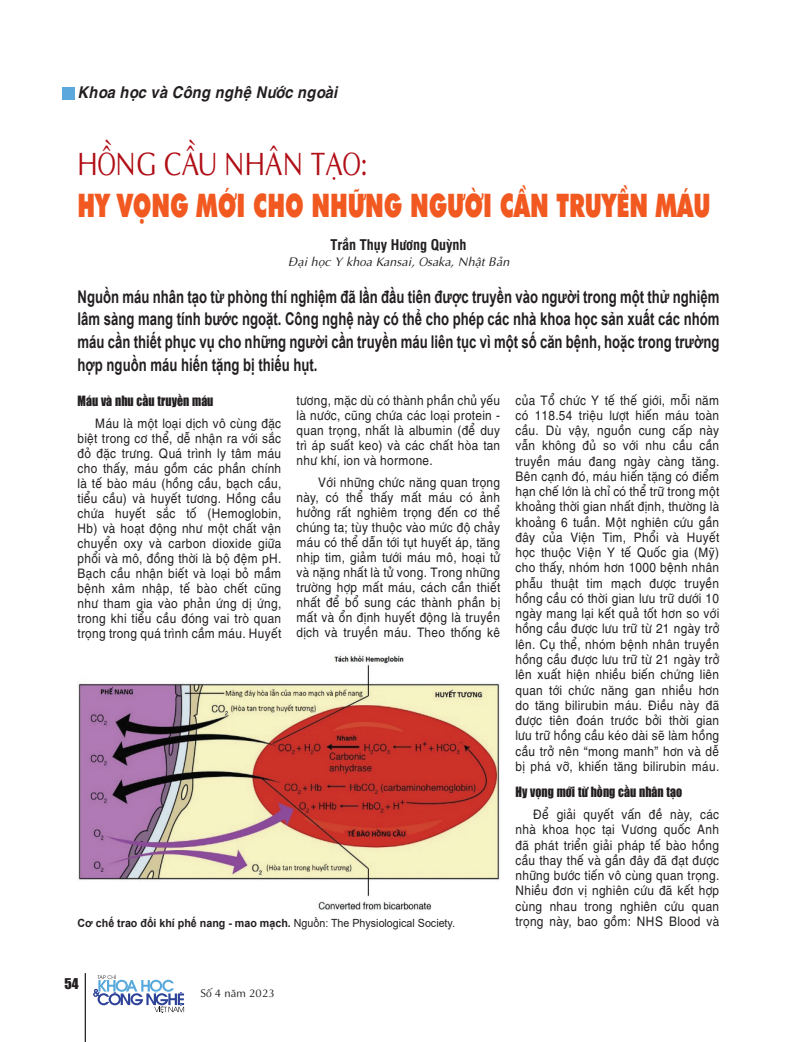
<style>
.page{position:relative;width:798px;height:1042px;background:#fff}
.page>*{position:absolute;margin:0;border:0;box-sizing:border-box;transform-origin:0 0}
.t1{font:32.5px "UTM Futura Extra";color:#f15921;scale:.68 1}
.t2{font:32.5px "UTM Aptima";color:#b00d15;scale:.8 1}
.t3{font:700 17.5px/22.8px "Arial";color:#231f20;text-align:justify;scale:.75 1}
.t4{font:italic 700 16.25px "UTM Helve";color:#231f20;scale:.9 1}
.t5{font:700 14.38px "UTM Swiss Condensed";color:#231f20}
.t6{font:13.75px "UTM Impact";color:#231f20}
.t7{font:13.12px/15.2px "UTM Helve";color:#231f20;text-align:justify;scale:.9 1}
.t8{font:13.12px "UTM Impact";color:#231f20;scale:.9 1}
.t9{font:italic 12.5px "UTM Aptima";color:#231f20}
.t10{font:700 11.25px "Arial";color:#231f20;scale:.95 1}
.t11{font:11.25px "UTM Aptima";color:#231f20}
.s1{font-weight:400}
</style>
<div class="page">
<hr style="left:85px;top:973px;width:1px;height:69px;background:#231f20">
<div style="left:62px;top:88px;width:12px;height:12px;background:#5ba8dc"></div>
<svg style="left:93px;top:974px;width:91px;height:39px"></svg>
<img style="left:78px;top:655px;width:422px;height:255px">
<p class="t4" style="left:78px;top:78px;width:290px">Khoa học và Công nghệ Nước ngoài</p>
<h1 class="t2" style="left:78px;top:139px;width:364px">HỒNG CẦU NHÂN TẠO:</h1>
<h1 class="t1" style="left:78px;top:183px;width:932px">HY VỌNG MỚI CHO NHỮNG NGƯỜI CẦN TRUYỀN MÁU</h1>
<p class="t5" style="left:330px;top:233px;width:137px">Trần Thụy Hương Quỳnh</p>
<p class="t9" style="left:287px;top:252px;width:223px">Đại học Y khoa Kansai, Osaka, Nhật Bản</p>
<p class="t3" style="left:78px;top:285px;width:857px">Nguồn máu nhân tạo từ phòng thí nghiệm đã lần đầu tiên được truyền vào người trong một thử nghiệm lâm sàng mang tính bước ngoặt. Công nghệ này có thể cho phép các nhà khoa học sản xuất các nhóm máu cần thiết phục vụ cho những người cần truyền máu liên tục vì một số căn bệnh, hoặc trong trường hợp nguồn máu hiến tặng bị thiếu hụt.</p>
<p class="t8" style="left:78px;top:391px;width:152px">Máu và nhu cầu truyền máu</p>
<p class="t7" style="left:78px;top:414px;width:228px;text-indent:18px">Máu là một loại dịch vô cùng đặc biệt trong cơ thể, dễ nhận ra với sắc đỏ đặc trưng. Quá trình ly tâm máu cho thấy, máu gồm các phần chính là tế bào máu (hồng cầu, bạch cầu, tiểu cầu) và huyết tương. Hồng cầu chứa huyết sắc tố (Hemoglobin, Hb) và hoạt động như một chất vận chuyển oxy và carbon dioxide giữa phổi và mô, đồng thời là bộ đệm pH.<br>Bạch cầu nhận biết và loại bỏ mầm bệnh xâm nhập, tế bào chết cũng như tham gia vào phản ứng dị ứng, trong khi tiểu cầu đóng vai trò quan trọng trong quá trình cầm máu. Huyết</p>
<p class="t7" style="left:296px;top:391px;width:228px">tương, mặc dù có thành phần chủ yếu là nước, cũng chứa các loại protein - quan trọng, nhất là albumin (để duy trì áp suất keo) và các chất hòa tan như khí, ion và hormone.</p>
<p class="t7" style="left:296px;top:473px;width:228px;text-indent:22px">Với những chức năng quan trọng này, có thể thấy mất máu có ảnh hưởng rất nghiêm trọng đến cơ thể chúng ta; tùy thuộc vào mức độ chảy máu có thể dẫn tới tụt huyết áp, tăng nhịp tim, giảm tưới máu mô, hoại tử và nặng nhất là tử vong. Trong những trường hợp mất máu, cách cần thiết nhất để bổ sung các thành phần bị mất và ổn định huyết động là truyền dịch và truyền máu. Theo thống kê</p>
<p class="t10" style="left:78px;top:915px;width:399px">Cơ chế trao đổi khí phế nang - mao mạch. <span class="s1">Nguồn: The Physiological Society.</span></p>
<p class="t7" style="left:515px;top:391px;width:228px">của Tổ chức Y tế thế giới, mỗi năm có 118.54 triệu lượt hiến máu toàn cầu. Dù vậy, nguồn cung cấp này vẫn không đủ so với nhu cầu cần truyền máu đang ngày càng tăng.<br>Bên cạnh đó, máu hiến tặng có điểm hạn chế lớn là chỉ có thể trữ trong một khoảng thời gian nhất định, thường là khoảng 6 tuần. Một nghiên cứu gần đây của Viện Tim, Phổi và Huyết học thuộc Viện Y tế Quốc gia (Mỹ) cho thấy, nhóm hơn 1000 bệnh nhân phẫu thuật tim mạch được truyền hồng cầu có thời gian lưu trữ dưới 10 ngày mang lại kết quả tốt hơn so với hồng cầu được lưu trữ từ 21 ngày trở lên. Cụ thể, nhóm bệnh nhân truyền hồng cầu được lưu trữ từ 21 ngày trở lên xuất hiện nhiều biến chứng liên quan tới chức năng gan nhiều hơn do tăng bilirubin máu. Điều này đã được tiên đoán trước bởi thời gian lưu trữ hồng cầu kéo dài sẽ làm hồng cầu trở nên “mong manh” hơn và dễ bị phá vỡ, khiến tăng bilirubin máu.</p>
<p class="t8" style="left:515px;top:782px;width:187px">Hy vọng mới từ hồng cầu nhân tạo</p>
<p class="t7" style="left:515px;top:805px;width:228px;text-indent:18px">Để giải quyết vấn đề này, các nhà khoa học tại Vương quốc Anh đã phát triển giải pháp tế bào hồng cầu thay thế và gần đây đã đạt được những bước tiến vô cùng quan trọng.<br>Nhiều đơn vị nghiên cứu đã kết hợp cùng nhau trong nghiên cứu quan trọng này, bao gồm: NHS Blood và</p>
<p class="t6" style="left:64px;top:974px;width:16px">54</p>
<p class="t11" style="left:200px;top:985px;width:76px">Số 4 năm 2023</p>
</div>
